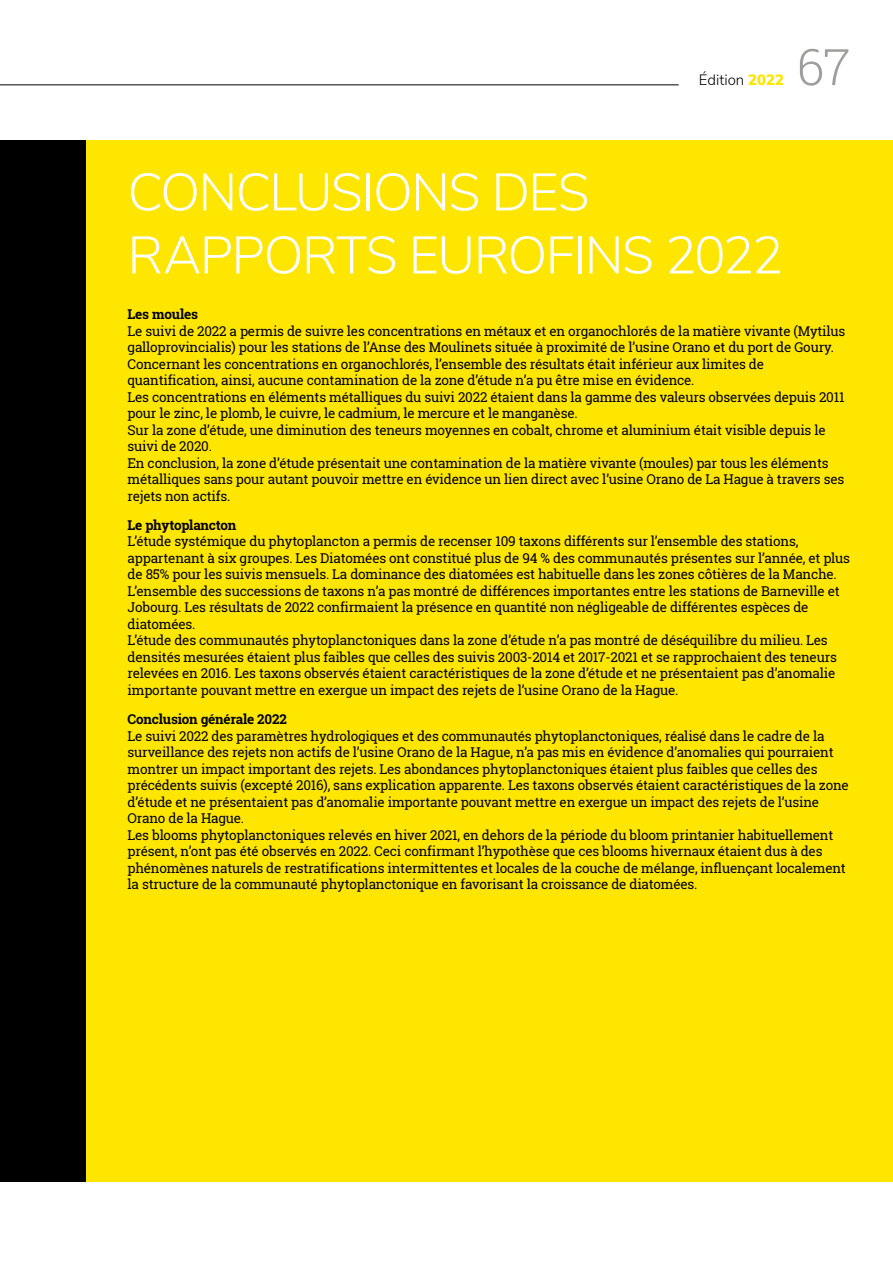
<style>
.page{position:relative;width:893px;height:1263px;background:#fff}
.page>*{position:absolute;margin:0;border:0;box-sizing:border-box;transform-origin:0 0}
.t1{font:300 52.5px/63px "Nunito Sans";letter-spacing:-.025em;color:#fff}
.t2{font:300 50.4px "Roboto Slab";color:#9d9d9c}
.t3{font:300 15px "Nunito Sans";color:#000}
.t4{font:13.5px/16.5px "Roboto Slab";letter-spacing:-.015em;color:#000}
.t5{font:700 13.5px "Roboto Slab";letter-spacing:-.015em;color:#000}
.s1{font-weight:900;color:#ffe600}
</style>
<div class="page">
<hr style="left:0;top:85px;width:679px;height:1px;background:#000">
<div style="left:85px;top:140px;width:808px;height:1041px;background:#ffe600"></div>
<div style="left:0;top:140px;width:85px;height:1041px;background:#000"></div>
<p class="t3" style="left:699px;top:69px;width:87px">Édition <span class="s1">2022</span></p>
<h2 class="t2" style="left:797px;top:32px;width:55px">67</h2>
<h1 class="t1" style="left:128px;top:157px;width:657px">CONCLUSIONS DES<br>RAPPORTS EUROFINS 2022</h1>
<p class="t5" style="left:128px;top:305px;width:72px">Les moules</p>
<p class="t4" style="left:128px;top:322px;width:719px">Le suivi de 2022 a permis de suivre les concentrations en métaux et en organochlorés de la matière vivante (Mytilus galloprovincialis) pour les stations de l’Anse des Moulinets située à proximité de l’usine Orano et du port de Goury.<br>Concernant les concentrations en organochlorés, l’ensemble des résultats était inférieur aux limites de quantification, ainsi, aucune contamination de la zone d’étude n’a pu être mise en évidence.<br>Les concentrations en éléments métalliques du suivi 2022 étaient dans la gamme des valeurs observées depuis 2011 pour le zinc, le plomb, le cuivre, le cadmium, le mercure et le manganèse.<br>Sur la zone d’étude, une diminution des teneurs moyennes en cobalt, chrome et aluminium était visible depuis le suivi de 2020.<br>En conclusion, la zone d’étude présentait une contamination de la matière vivante (moules) par tous les éléments métalliques sans pour autant pouvoir mettre en évidence un lien direct avec l’usine Orano de La Hague à travers ses rejets non actifs.</p>
<p class="t5" style="left:128px;top:516px;width:110px">Le phytoplancton</p>
<p class="t4" style="left:128px;top:533px;width:724px">L’étude systémique du phytoplancton a permis de recenser 109 taxons différents sur l’ensemble des stations, appartenant à six groupes. Les Diatomées ont constitué plus de 94 % des communautés présentes sur l’année, et plus de 85% pour les suivis mensuels. La dominance des diatomées est habituelle dans les zones côtières de la Manche.<br>L’ensemble des successions de taxons n’a pas montré de différences importantes entre les stations de Barneville et Jobourg. Les résultats de 2022 confirmaient la présence en quantité non négligeable de différentes espèces de diatomées.<br>L’étude des communautés phytoplanctoniques dans la zone d’étude n’a pas montré de déséquilibre du milieu. Les densités mesurées étaient plus faibles que celles des suivis 2003-2014 et 2017-2021 et se rapprochaient des teneurs relevées en 2016. Les taxons observés étaient caractéristiques de la zone d’étude et ne présentaient pas d’anomalie importante pouvant mettre en exergue un impact des rejets de l’usine Orano de la Hague.</p>
<p class="t5" style="left:128px;top:710px;width:161px">Conclusion générale 2022</p>
<p class="t4" style="left:128px;top:727px;width:723px">Le suivi 2022 des paramètres hydrologiques et des communautés phytoplanctoniques, réalisé dans le cadre de la surveillance des rejets non actifs de l’usine Orano de la Hague, n’a pas mis en évidence d’anomalies qui pourraient montrer un impact important des rejets. Les abondances phytoplanctoniques étaient plus faibles que celles des précédents suivis (excepté 2016), sans explication apparente. Les taxons observés étaient caractéristiques de la zone d’étude et ne présentaient pas d’anomalie importante pouvant mettre en exergue un impact des rejets de l’usine Orano de la Hague.<br>Les blooms phytoplanctoniques relevés en hiver 2021, en dehors de la période du bloom printanier habituellement présent, n’ont pas été observés en 2022. Ceci confirmant l’hypothèse que ces blooms hivernaux étaient dus à des phénomènes naturels de restratifications intermittentes et locales de la couche de mélange, influençant localement la structure de la communauté phytoplanctonique en favorisant la croissance de diatomées.</p>
</div>
